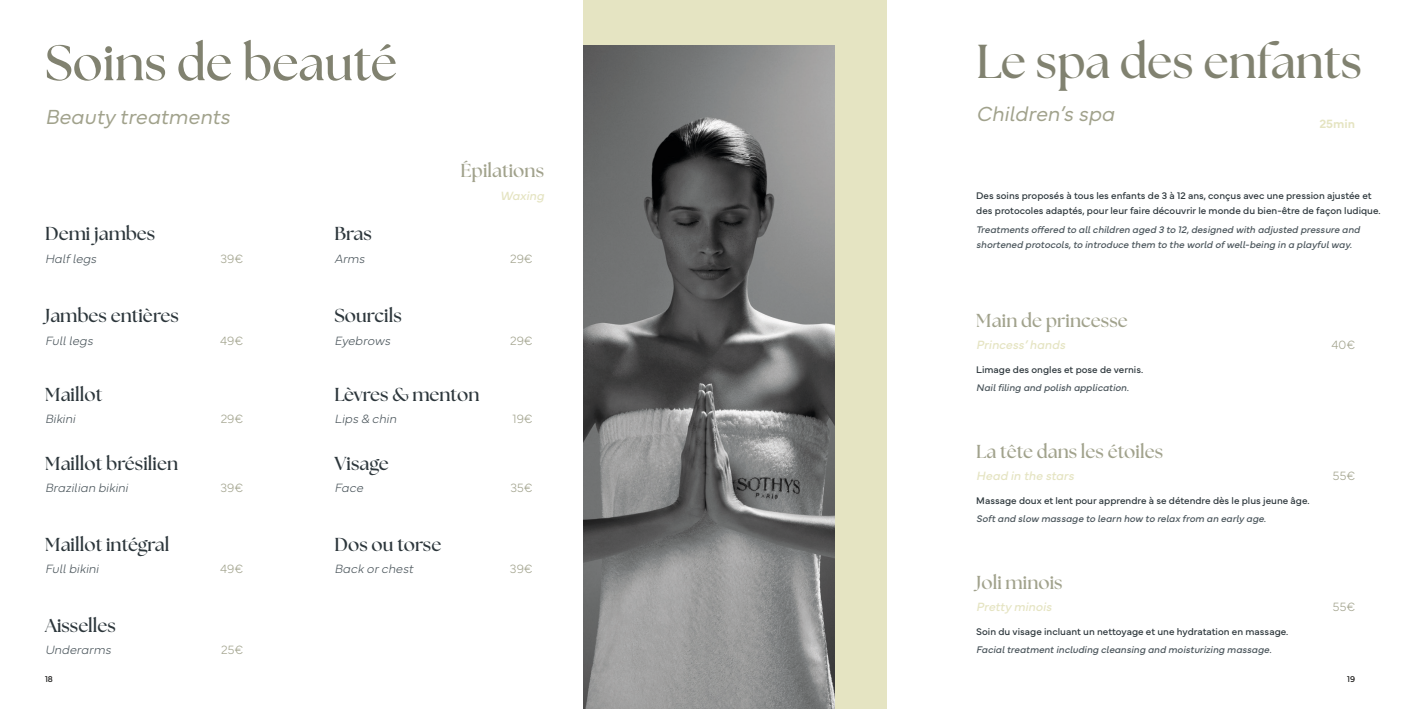
<style>
.page{position:relative;width:1418px;height:709px;background:#fff}
.page>*{position:absolute;margin:0;border:0;box-sizing:border-box;transform-origin:0 0}
.t1{font:700 50px "The Seasons";color:#818270}
.t2{font:700 47.5px "The Seasons";color:#818270}
.t3{font:italic 300 21.25px "Mundial";color:#a1a28c}
.Treatment_title{font:700 18.75px "The Seasons";color:#2c363b}
.Treatment_title-2{font:700 18.75px "The Seasons";color:#a1a28c}
.Treatment_title_english{font:italic 100 12.5px "Mundial";color:#49545a}
.Treatment_title_english-2{font:italic 12.5px "Mundial";color:#e5e4c2}
.t4{font:100 12.5px "Mundial";color:#a1a28c}
.t5{font:600 12.5px "Mundial";color:#e5e4c2}
.t6{font:10px/15px "Mundial";color:#2c363b}
.t7{font:italic 10px/15px "Mundial";color:#49545a}
.t8{font:8.75px "Mundial";color:#1b1a19}
</style>
<div class="page">
<div style="left:583px;top:0;width:304px;height:709px;background:#e5e4c2"></div>
<img style="left:583px;top:45px;width:251px;height:664px">
<p class="t1" style="left:45px;top:29px;width:354px">Soins de beauté</p>
<p class="t3" style="left:45px;top:100px;width:186px">Beauty treatments</p>
<p class="Treatment_title-2" style="left:460px;top:158px;width:85px">Épilations</p>
<p class="Treatment_title_english-2" style="left:500px;top:186px;width:45px">Waxing</p>
<p class="Treatment_title" style="left:45px;top:221px;width:112px">Demi jambes</p>
<p class="Treatment_title_english" style="left:45px;top:248px;width:53px">Half legs</p>
<p class="t4" style="left:220px;top:248px;width:24px">39€</p>
<p class="Treatment_title" style="left:45px;top:303px;width:135px">Jambes entières</p>
<p class="Treatment_title_english" style="left:45px;top:331px;width:49px">Full legs</p>
<p class="t4" style="left:220px;top:331px;width:25px">49€</p>
<p class="Treatment_title" style="left:45px;top:381px;width:59px">Maillot</p>
<p class="Treatment_title_english" style="left:45px;top:409px;width:32px">Bikini</p>
<p class="t4" style="left:221px;top:409px;width:24px">29€</p>
<p class="Treatment_title" style="left:45px;top:450px;width:134px">Maillot brésilien</p>
<p class="Treatment_title_english" style="left:45px;top:478px;width:84px">Brazilian bikini</p>
<p class="t4" style="left:220px;top:478px;width:24px">39€</p>
<p class="Treatment_title" style="left:45px;top:531px;width:126px">Maillot intégral</p>
<p class="Treatment_title_english" style="left:45px;top:559px;width:55px">Full bikini</p>
<p class="t4" style="left:220px;top:559px;width:25px">49€</p>
<p class="Treatment_title" style="left:45px;top:612px;width:72px">Aisselles</p>
<p class="Treatment_title_english" style="left:45px;top:640px;width:67px">Underarms</p>
<p class="t4" style="left:221px;top:640px;width:24px">25€</p>
<p class="t8" style="left:45px;top:672px;width:9px">18</p>
<p class="Treatment_title" style="left:334px;top:221px;width:39px">Bras</p>
<p class="Treatment_title_english" style="left:334px;top:248px;width:32px">Arms</p>
<p class="t4" style="left:510px;top:248px;width:24px">29€</p>
<p class="Treatment_title" style="left:334px;top:303px;width:69px">Sourcils</p>
<p class="Treatment_title_english" style="left:334px;top:331px;width:57px">Eyebrows</p>
<p class="t4" style="left:510px;top:331px;width:24px">29€</p>
<p class="Treatment_title" style="left:334px;top:381px;width:146px">Lèvres &amp; menton</p>
<p class="Treatment_title_english" style="left:334px;top:409px;width:63px">Lips &amp; chin</p>
<p class="t4" style="left:512px;top:409px;width:22px">19€</p>
<p class="Treatment_title" style="left:334px;top:450px;width:56px">Visage</p>
<p class="Treatment_title_english" style="left:334px;top:478px;width:30px">Face</p>
<p class="t4" style="left:510px;top:478px;width:24px">35€</p>
<p class="Treatment_title" style="left:334px;top:531px;width:108px">Dos ou torse</p>
<p class="Treatment_title_english" style="left:334px;top:559px;width:80px">Back or chest</p>
<p class="t4" style="left:510px;top:559px;width:24px">39€</p>
<p class="t2" style="left:976px;top:29px;width:387px">Le spa des enfants</p>
<p class="t3" style="left:976px;top:98px;width:140px">Children’s spa</p>
<p class="t5" style="left:1319px;top:114px;width:37px">25min</p>
<p class="t6" style="left:976px;top:187px;width:406px">Des soins proposés à tous les enfants de 3 à 12 ans, conçus avec une pression ajustée et des protocoles adaptés, pour leur faire découvrir le monde du bien-être de façon ludique.</p>
<p class="t7" style="left:976px;top:221px;width:385px">Treatments offered to all children aged 3 to 12, designed with adjusted pressure and shortened protocols, to introduce them to the world of well-being in a playful way.</p>
<p class="Treatment_title-2" style="left:976px;top:307px;width:153px">Main de princesse</p>
<p class="Treatment_title_english-2" style="left:976px;top:335px;width:90px">Princess’ hands</p>
<p class="t6" style="left:976px;top:361px;width:168px">Limage des ongles et pose de vernis.</p>
<p class="t7" style="left:976px;top:379px;width:154px">Nail filing and polish application.</p>
<p class="Treatment_title-2" style="left:976px;top:438px;width:188px">La tête dans les étoiles</p>
<p class="Treatment_title_english-2" style="left:976px;top:466px;width:99px">Head in the stars</p>
<p class="t6" style="left:976px;top:492px;width:335px">Massage doux et lent pour apprendre à se détendre dès le plus jeune âge.</p>
<p class="t7" style="left:976px;top:510px;width:291px">Soft and slow massage to learn how to relax from an early age.</p>
<p class="Treatment_title-2" style="left:976px;top:569px;width:88px">Joli minois</p>
<p class="Treatment_title_english-2" style="left:976px;top:597px;width:77px">Pretty minois</p>
<p class="t6" style="left:976px;top:623px;width:313px">Soin du visage incluant un nettoyage et une hydratation en massage.</p>
<p class="t7" style="left:976px;top:641px;width:297px">Facial treatment including cleansing and moisturizing massage.</p>
<p class="t4" style="left:1331px;top:335px;width:25px">40€</p>
<p class="t4" style="left:1332px;top:466px;width:24px">55€</p>
<p class="t4" style="left:1332px;top:597px;width:24px">55€</p>
<p class="t8" style="left:1347px;top:672px;width:9px">19</p>
</div>
